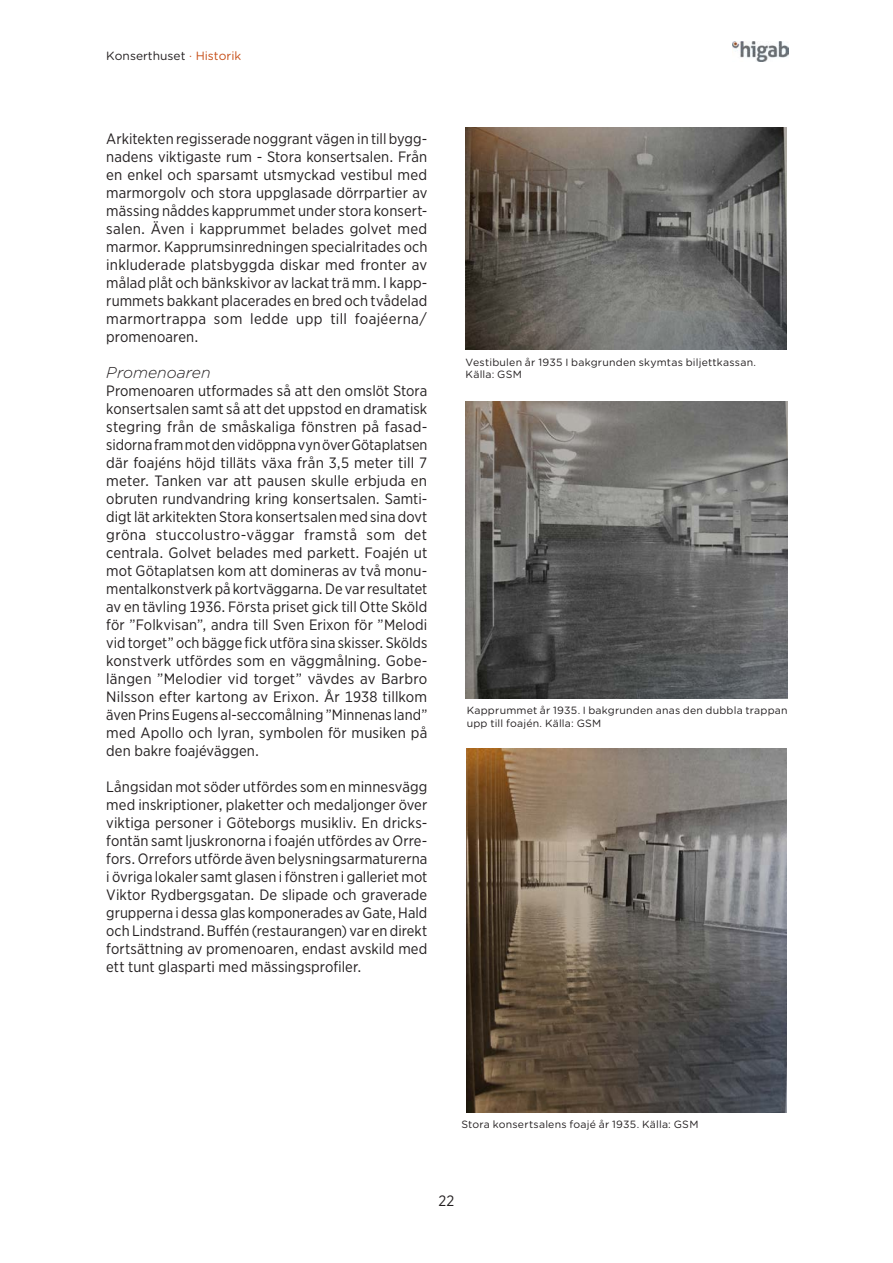
<style>
.page{position:relative;width:893px;height:1263px;background:#fff}
.page>*{position:absolute;margin:0;border:0;box-sizing:border-box;transform-origin:0 0}
.Underrubrik_-_2{font:italic 300 15.75px "Gotham Rounded";color:#231f20}
.Brödtext{font:15px/18px "Gotham Narrow";letter-spacing:.005em;color:#231f20;text-align:justify}
.t1{font:12px "Gotham Rounded";color:#231f20}
.Bildtext{font:10.5px/12.6px "Gotham Rounded";letter-spacing:.025em;color:#231f20}
.s1{color:#c74f18}
</style>
<div class="page">
<img style="left:732px;top:41px;width:57px;height:21px">
<img style="left:466px;top:128px;width:321px;height:221px">
<img style="left:466px;top:402px;width:321px;height:296px">
<img style="left:467px;top:748px;width:320px;height:364px">
<p class="t1" style="left:106px;top:47px;width:137px">Konserthuset <span class="s1">· Historik</span></p>
<p class="Brödtext" style="left:106px;top:129px;width:323px">Arkitekten regisserade noggrant vägen in till bygg&shy;nadens viktigaste rum - Stora konsertsalen. Från en enkel och sparsamt utsmyckad vestibul med marmorgolv och stora uppglasade dörrpartier av mässing nåddes kapprummet under stora konsert&shy;salen. Även i kapprummet belades golvet med marmor. Kapprumsinredningen specialritades och inkluderade platsbyggda diskar med fronter av målad plåt och bänkskivor av lackat trä mm. I kapp&shy;rummets bakkant placerades en bred och tvådelad marmortrappa som ledde upp till foajéerna/ promenoaren.</p>
<p class="Underrubrik_-_2" style="left:106px;top:362px;width:106px">Promenoaren</p>
<p class="Brödtext" style="left:106px;top:381px;width:323px;text-align:left">Promenoaren utformades så att den omslöt Stora konsertsalen samt så att det uppstod en dramatisk stegring från de småskaliga fönstren på fasad&shy;sidorna fram mot den vidöppna vyn över Götaplatsen där foajéns höjd tilläts växa från 3,5 meter till 7 meter. Tanken var att pausen skulle erbjuda en obruten rundvandring kring konsertsalen. Samti&shy;digt lät arkitekten Stora konsertsalen med sina dovt gröna stuccolustro-väggar framstå som det centrala. Golvet belades med parkett. Foajén ut mot Götaplatsen kom att domineras av två monu&shy;mentalkonstverk på kortväggarna. De var resultatet av en tävling 1936. Första priset gick till Otte Sköld för ”Folkvisan”, andra till Sven Erixon för ”Melodi vid torget” och bägge fick utföra sina skisser. Skölds konstverk utfördes som en väggmålning. Gobe&shy;längen ”Melodier vid torget” vävdes av Barbro Nilsson efter kartong av Erixon. År 1938 tillkom även Prins Eugens al-seccomålning ”Minnenas land” med Apollo och lyran, symbolen för musiken på den bakre foajéväggen.</p>
<p class="Brödtext" style="left:106px;top:777px;width:323px">Långsidan mot söder utfördes som en minnesvägg med inskriptioner, plaketter och medaljonger över viktiga personer i Göteborgs musikliv. En dricks&shy;fontän samt ljuskronorna i foajén utfördes av Orre&shy;fors. Orrefors utförde även belysningsarmaturerna i övriga lokaler samt glasen i fönstren i galleriet mot Viktor Rydbergsgatan. De slipade och graverade grupperna i dessa glas komponerades av Gate, Hald och Lindstrand. Buffén (restaurangen) var en direkt fortsättning av promenoaren, endast avskild med ett tunt glasparti med mässingsprofiler.</p>
<p class="Bildtext" style="left:466px;top:355px;width:292px">Vestibulen år 1935 I bakgrunden skymtas biljettkassan.<br>Källa: GSM</p>
<p class="Bildtext" style="left:467px;top:704px;width:323px">Kapprummet år 1935. I bakgrunden anas den dubbla trappan upp till foajén. Källa: GSM</p>
<p class="Bildtext" style="left:461px;top:1118px;width:239px">Stora konsertsalens foajé år 1935. Källa: GSM</p>
<p class="Brödtext" style="left:438px;top:1191px;width:17px">22</p>
</div>
